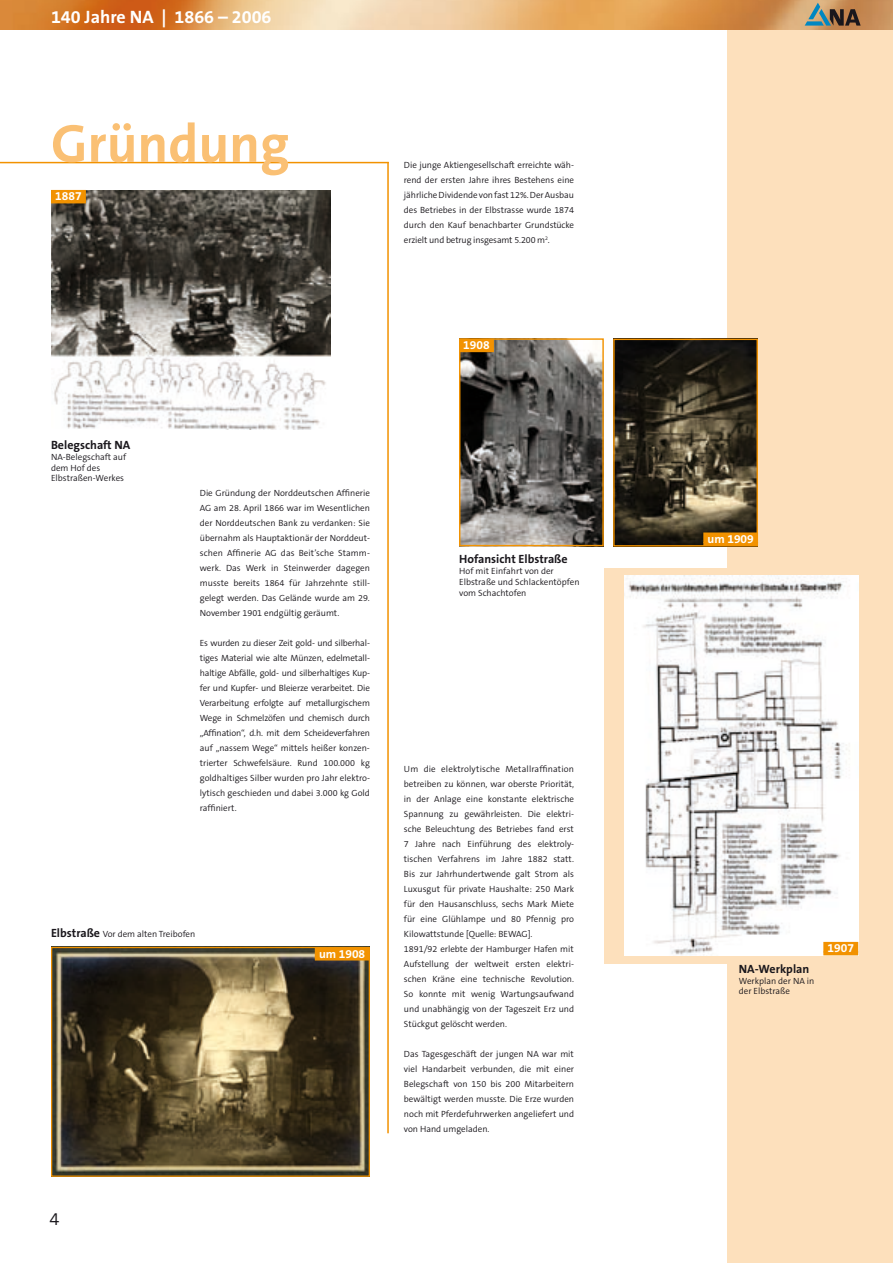
<style>
.page{position:relative;width:893px;height:1263px;background:#fff}
.page>*{position:absolute;margin:0;border:0;box-sizing:border-box;transform-origin:0 0}
.t1{font:700 54px "The Sans B7";color:#fac074}
.t2{font:700 18px "The Sans B7";color:#fff}
.t3{font:300 18px "The Sans B4";color:#1a171c}
.t4{font:700 12px "The Sans B7";color:#1a171c}
.t5{font:700 12px "The Sans B7";color:#fff}
.t6{font:300 9px/15px "The Sans B4";color:#1a171c;text-align:justify}
.s1{font-family:"The Sans B7";font-weight:700;font-size:12px}
</style>
<div class="page">
<img style="left:0;top:0;width:893px;height:30px">
<svg style="left:805px;top:3px;width:56px;height:23px"></svg>
<hr style="left:0;top:162px;width:389px;height:1px;background:#f29200">
<div style="left:727px;top:30px;width:166px;height:1233px;background:#fde0bc"></div>
<div style="left:604px;top:568px;width:183px;height:396px;background:#fde0bc"></div>
<img style="left:624px;top:575px;width:234px;height:380px">
<img style="left:53px;top:949px;width:315px;height:226px">
<div style="left:51px;top:947px;width:319px;height:230px;border:1px solid #f29200"></div>
<img style="left:51px;top:190px;width:279px;height:239px">
<hr style="left:387px;top:162px;width:2px;height:971px;background:#f29200">
<div style="left:51px;top:190px;width:35px;height:10px;background:#f29200"></div>
<hr style="left:51px;top:200px;width:35px;height:3px;background:#f29200">
<div style="left:823px;top:942px;width:35px;height:10px;background:#f29200"></div>
<hr style="left:823px;top:951px;width:35px;height:4px;background:#f29200">
<div style="left:315px;top:947px;width:54px;height:10px;background:#f29200"></div>
<hr style="left:315px;top:957px;width:54px;height:3px;background:#f29200">
<img style="left:461px;top:340px;width:141px;height:204px">
<div style="left:459px;top:338px;width:145px;height:208px;border:1px solid #f29200"></div>
<img style="left:615px;top:341px;width:141px;height:204px">
<div style="left:613px;top:339px;width:145px;height:208px;border:1px solid #f29200"></div>
<div style="left:703px;top:532px;width:55px;height:11px;background:#f29200"></div>
<hr style="left:703px;top:542px;width:55px;height:4px;background:#f29200">
<div style="left:459px;top:339px;width:35px;height:10px;background:#f29200"></div>
<hr style="left:459px;top:348px;width:35px;height:4px;background:#f29200">
<h2 class="t2" style="left:51px;top:7px;width:222px">140 Jahre NA | 1866 – 2006</h2>
<h1 class="t1" style="left:51px;top:115px;width:240px">Gründung</h1>
<h3 class="t5" style="left:55px;top:190px;width:28px">1887</h3>
<p class="t6" style="left:404px;top:158px;width:172px">Die junge Aktiengesellschaft erreichte wäh&shy;rend der ersten Jahre ihres Bestehens eine jährliche Dividende von fast 12%. Der Ausbau des Betriebes in der Elbstrasse wurde 1874 durch den Kauf benachbarter Grundstücke erzielt und betrug insgesamt 5.200 m<sup>2</sup>.</p>
<h3 class="t5" style="left:463px;top:339px;width:28px">1908</h3>
<h3 class="t4" style="left:51px;top:438px;width:81px">Belegschaft NA</h3>
<p class="t6" style="left:51px;top:452px;width:77px;line-height:10.8px;text-align:left">NA-Belegschaft auf dem Hof des<br>Elbstraßen-Werkes</p>
<p class="t6" style="left:200px;top:485px;width:172px">Die Gründung der Norddeutschen Affinerie AG am 28. April 1866 war im Wesentlichen der Norddeutschen Bank zu verdanken: Sie übernahm als Hauptaktionär der Norddeut&shy;schen Affinerie AG das Beit’sche Stamm&shy;werk. Das Werk in Steinwerder dagegen musste bereits 1864 für Jahrzehnte still&shy;gelegt werden. Das Gelände wurde am 29.<br>November 1901 endgültig geräumt.</p>
<p class="t6" style="left:200px;top:635px;width:172px">Es wurden zu dieser Zeit gold- und silberhal&shy;tiges Material wie alte Münzen, edelmetall&shy;haltige Abfälle, gold- und silberhaltiges Kup&shy;fer und Kupfer- und Bleierze verarbeitet. Die Verarbeitung erfolgte auf metallurgischem Wege in Schmelzöfen und chemisch durch „Affination“, d.h. mit dem Scheideverfahren auf „nassem Wege“ mittels heißer konzen&shy;trierter Schwefelsäure. Rund 100.000 kg goldhaltiges Silber wurden pro Jahr elektro&shy;lytisch geschieden und dabei 3.000 kg Gold raffiniert.</p>
<p class="t6" style="left:51px;top:927px;width:146px"><span class="s1">Elbstraße</span> Vor dem alten Treibofen</p>
<h2 class="t3" style="left:50px;top:1209px;width:11px">4</h2>
<h3 class="t5" style="left:319px;top:947px;width:48px">um 1908</h3>
<h3 class="t4" style="left:459px;top:553px;width:110px">Hofansicht Elbstraße</h3>
<p class="t6" style="left:459px;top:566px;width:122px;line-height:10.8px;text-align:left">Hof mit Einfahrt von der<br>Elbstraße und Schlackentöpfen vom Schachtofen</p>
<p class="t6" style="left:404px;top:762px;width:172px;text-align:left">Um die elektrolytische Metallraffination betreiben zu können, war oberste Priorität, in der Anlage eine konstante elektrische Spannung zu gewährleisten. Die elektri&shy;sche Beleuchtung des Betriebes fand erst 7 Jahre nach Einführung des elektroly&shy;tischen Verfahrens im Jahre 1882 statt.<br>Bis zur Jahrhundertwende galt Strom als Luxusgut für private Haushalte: 250 Mark für den Hausanschluss, sechs Mark Miete für eine Glühlampe und 80 Pfennig pro Kilowattstunde [Quelle: BEWAG].<br>1891/92 erlebte der Hamburger Hafen mit Aufstellung der weltweit ersten elektri&shy;schen Kräne eine technische Revolution.<br>So konnte mit wenig Wartungsaufwand und unabhängig von der Tageszeit Erz und Stückgut gelöscht werden.</p>
<p class="t6" style="left:404px;top:1047px;width:172px">Das Tagesgeschäft der jungen NA war mit viel Handarbeit verbunden, die mit einer Belegschaft von 150 bis 200 Mitarbeitern bewältigt werden musste. Die Erze wurden noch mit Pferdefuhrwerken angeliefert und von Hand umgeladen.</p>
<h3 class="t5" style="left:708px;top:532px;width:48px">um 1909</h3>
<h3 class="t4" style="left:739px;top:962px;width:72px">NA-Werkplan</h3>
<p class="t6" style="left:739px;top:975px;width:77px;line-height:10.8px">Werkplan der NA in der Elbstraße</p>
<h3 class="t5" style="left:828px;top:942px;width:28px">1907</h3>
</div>
